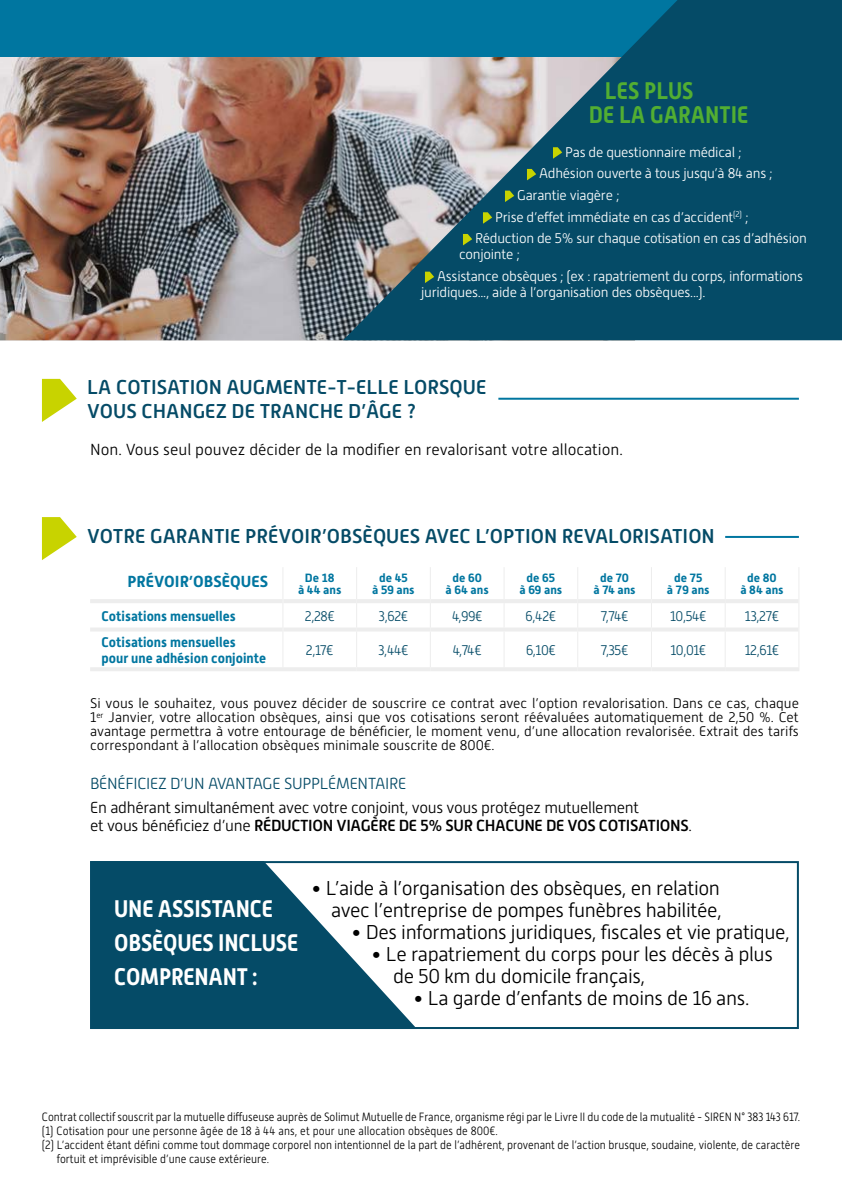
<style>
.page{position:relative;width:842px;height:1191px;background:#fff}
.page>*{position:absolute;margin:0;border:0;box-sizing:border-box;transform-origin:0 0}
.t1{font:700 24px/34px "Alwyn New";letter-spacing:-.01em;color:#fff;scale:.9 1}
.t2{font:700 24px/24px "Alwyn New";color:#52ae32;scale:.9 1}
.t3{font:300 20px/22px "Alwyn New";letter-spacing:-.02em;color:#000;text-align:right}
.t4{font:500 20px/24px "Alwyn New";color:#054b67}
.t5{font:300 16px/18px "Alwyn New";letter-spacing:-.02em;color:#000}
.t6{font:300 16px "Alwyn New";color:#000}
.t7{font:300 16px "Alwyn New";letter-spacing:-.02em;color:#054b67}
.t8{font:700 16px "Alwyn New";color:#0076a0}
.t9{font:300 14px/14px "Alwyn New";color:#000;text-align:justify}
.t10{font:300 14px/21.6px "Alwyn New";letter-spacing:-.02em;color:#fff}
.t11{font:300 14px "Alwyn New";letter-spacing:-.03em;color:#054b67;scale:.95 1}
.t12{font:700 14px/16px "Alwyn New";color:#0076a0;scale:.95 1}
.t13{font:300 12px "Alwyn New";color:#000;scale:.9 1}
.t14{font:700 12px/12px "Alwyn New";color:#0076a0;text-align:center}
.s1{font-weight:500}
</style>
<div class="page">
<img style="left:0;top:57px;width:343px;height:283px">
<div style="left:0;top:0;width:842px;height:57px;background:#0076a0"></div>
<svg style="left:343px;top:0;width:499px;height:340px;background:#2b657b"></svg>
<svg style="left:553px;top:147px;width:9px;height:12px"></svg>
<svg style="left:527px;top:169px;width:9px;height:11px"></svg>
<svg style="left:505px;top:191px;width:9px;height:11px"></svg>
<svg style="left:483px;top:212px;width:9px;height:12px"></svg>
<svg style="left:463px;top:234px;width:9px;height:11px"></svg>
<svg style="left:425px;top:272px;width:9px;height:11px"></svg>
<hr style="left:725px;top:536px;width:74px;height:2px;background:#0076a0">
<svg style="left:42px;top:517px;width:35px;height:43px"></svg>
<hr style="left:498px;top:398px;width:301px;height:2px;background:#0076a0">
<svg style="left:42px;top:379px;width:35px;height:43px"></svg>
<div style="left:90px;top:861px;width:709px;height:168px;background:#fff;border:2px solid #054b67"></div>
<svg style="left:90px;top:861px;width:327px;height:168px;fill:#054b67"></svg>
<hr style="left:282px;top:567px;width:1px;height:34px;background:#ededed">
<hr style="left:356px;top:567px;width:1px;height:32px;background:#ededed">
<hr style="left:430px;top:567px;width:1px;height:32px;background:#ededed">
<hr style="left:504px;top:567px;width:1px;height:32px;background:#ededed">
<hr style="left:577px;top:567px;width:1px;height:32px;background:#ededed">
<hr style="left:651px;top:567px;width:1px;height:32px;background:#ededed">
<hr style="left:725px;top:567px;width:1px;height:32px;background:#ededed">
<hr style="left:798px;top:567px;width:1px;height:34px;background:#ededed">
<svg style="left:282px;top:601px;width:1px;height:28px"></svg>
<svg style="left:356px;top:603px;width:1px;height:24px"></svg>
<svg style="left:430px;top:603px;width:1px;height:24px"></svg>
<svg style="left:504px;top:603px;width:1px;height:24px"></svg>
<svg style="left:577px;top:603px;width:1px;height:24px"></svg>
<svg style="left:651px;top:603px;width:1px;height:24px"></svg>
<svg style="left:725px;top:603px;width:1px;height:24px"></svg>
<svg style="left:798px;top:601px;width:1px;height:28px"></svg>
<hr style="left:282px;top:629px;width:1px;height:38px;background:#ededed">
<hr style="left:356px;top:631px;width:1px;height:36px;background:#ededed">
<hr style="left:430px;top:631px;width:1px;height:36px;background:#ededed">
<hr style="left:504px;top:631px;width:1px;height:36px;background:#ededed">
<hr style="left:577px;top:631px;width:1px;height:36px;background:#ededed">
<hr style="left:651px;top:631px;width:1px;height:36px;background:#ededed">
<hr style="left:725px;top:631px;width:1px;height:36px;background:#ededed">
<hr style="left:798px;top:629px;width:1px;height:38px;background:#ededed">
<hr style="left:90px;top:599px;width:192px;height:4px;background:#ededed">
<hr style="left:90px;top:627px;width:192px;height:4px;background:#ededed">
<hr style="left:90px;top:667px;width:193px;height:4px;background:#ededed">
<hr style="left:283px;top:599px;width:74px;height:4px;background:#ededed">
<hr style="left:357px;top:599px;width:73px;height:4px;background:#ededed">
<hr style="left:430px;top:599px;width:74px;height:4px;background:#ededed">
<hr style="left:504px;top:599px;width:74px;height:4px;background:#ededed">
<hr style="left:578px;top:599px;width:73px;height:4px;background:#ededed">
<hr style="left:651px;top:599px;width:74px;height:4px;background:#ededed">
<hr style="left:725px;top:599px;width:73px;height:4px;background:#ededed">
<hr style="left:283px;top:627px;width:74px;height:4px;background:#ededed">
<hr style="left:357px;top:627px;width:73px;height:4px;background:#ededed">
<hr style="left:430px;top:627px;width:74px;height:4px;background:#ededed">
<hr style="left:504px;top:627px;width:74px;height:4px;background:#ededed">
<hr style="left:578px;top:627px;width:73px;height:4px;background:#ededed">
<hr style="left:651px;top:627px;width:74px;height:4px;background:#ededed">
<hr style="left:725px;top:627px;width:73px;height:4px;background:#ededed">
<hr style="left:283px;top:667px;width:74px;height:4px;background:#ededed">
<hr style="left:357px;top:667px;width:73px;height:4px;background:#ededed">
<hr style="left:430px;top:667px;width:74px;height:4px;background:#ededed">
<hr style="left:504px;top:667px;width:74px;height:4px;background:#ededed">
<hr style="left:578px;top:667px;width:73px;height:4px;background:#ededed">
<hr style="left:651px;top:667px;width:74px;height:4px;background:#ededed">
<hr style="left:725px;top:667px;width:74px;height:4px;background:#ededed">
<h1 class="t2" style="left:589px;top:79px;width:179px;text-indent:16px">LES PLUS<br>DE LA GARANTIE</h1>
<p class="t10" style="left:565px;top:141px;width:178px">Pas de questionnaire médical ;</p>
<p class="t10" style="left:539px;top:163px;width:235px">Adhésion ouverte à tous jusqu’à 84 ans ;</p>
<p class="t10" style="left:517px;top:184px;width:104px">Garantie viagère ;</p>
<p class="t10" style="left:495px;top:206px;width:255px">Prise d’effet immédiate en cas d’accident<sup>(2)</sup> ;</p>
<p class="t10" style="left:475px;top:228px;width:333px">Réduction de 5% sur chaque cotisation en cas d’adhésion</p>
<p class="t10" style="left:437px;top:244px;width:367px;text-indent:22px">conjointe ;<br>Assistance obsèques ; (ex : rapatriement du corps, informations</p>
<p class="t10" style="left:421px;top:281px;width:286px">juridiques..., aide à l’organisation des obsèques...).</p>
<h2 class="t4" style="left:87px;top:375px;width:401px">LA COTISATION AUGMENTE-T-ELLE LORSQUE<br>VOUS CHANGEZ DE TRANCHE D’ÂGE ?</h2>
<h3 class="t6" style="left:90px;top:440px;width:534px">Non. Vous seul pouvez décider de la modifier en revalorisant votre allocation.</h3>
<h2 class="t4" style="left:87px;top:524px;width:629px">VOTRE GARANTIE PRÉVOIR’OBSÈQUES AVEC L’OPTION REVALORISATION</h2>
<h3 class="t8" style="left:128px;top:572px;width:142px">PRÉVOIR’OBSÈQUES</h3>
<p class="t14" style="left:298px;top:571px;width:45px">De 18<br>à 44 ans</p>
<p class="t14" style="left:372px;top:571px;width:44px">de 45<br>à 59 ans</p>
<p class="t14" style="left:446px;top:571px;width:45px">de 60<br>à 64 ans</p>
<p class="t14" style="left:519px;top:571px;width:44px">de 65<br>à 69 ans</p>
<p class="t14" style="left:593px;top:571px;width:44px">de 70<br>à 74 ans</p>
<p class="t14" style="left:667px;top:571px;width:44px">de 75<br>à 79 ans</p>
<p class="t14" style="left:740px;top:571px;width:45px">de 80<br>à 84 ans</p>
<p class="t12" style="left:101px;top:608px;width:143px">Cotisations mensuelles</p>
<p class="t11" style="left:305px;top:608px;width:33px">2,28€</p>
<p class="t11" style="left:379px;top:608px;width:32px">3,62€</p>
<p class="t11" style="left:452px;top:608px;width:33px">4,99€</p>
<p class="t11" style="left:526px;top:608px;width:34px">6,42€</p>
<p class="t11" style="left:601px;top:608px;width:31px">7,74€</p>
<p class="t11" style="left:670px;top:608px;width:40px">10,54€</p>
<p class="t11" style="left:745px;top:608px;width:37px">13,27€</p>
<p class="t12" style="left:101px;top:634px;width:175px">Cotisations mensuelles<br>pour une adhésion conjointe</p>
<p class="t11" style="left:306px;top:642px;width:31px">2,17€</p>
<p class="t11" style="left:378px;top:642px;width:33px">3,44€</p>
<p class="t11" style="left:453px;top:642px;width:32px">4,74€</p>
<p class="t11" style="left:526px;top:642px;width:33px">6,10€</p>
<p class="t11" style="left:601px;top:642px;width:30px">7,35€</p>
<p class="t11" style="left:670px;top:642px;width:39px">10,01€</p>
<p class="t11" style="left:745px;top:642px;width:38px">12,61€</p>
<p class="t9" style="left:90px;top:696px;width:710px">Si vous le souhaitez, vous pouvez décider de souscrire ce contrat avec l’option revalorisation. Dans ce cas, chaque 1<sup>er</sup> Janvier, votre allocation obsèques, ainsi que vos cotisations seront réévaluées automatiquement de 2,50 %. Cet avantage permettra à votre entourage de bénéficier, le moment venu, d’une allocation revalorisée. Extrait des tarifs correspondant à l’allocation obsèques minimale souscrite de 800€.</p>
<h3 class="t7" style="left:90px;top:775px;width:318px">BÉNÉFICIEZ D’UN AVANTAGE SUPPLÉMENTAIRE</h3>
<h3 class="t5" style="left:90px;top:798px;width:603px">En adhérant simultanément avec votre conjoint, vous vous protégez mutuellement<br>et vous bénéficiez d’une <span class="s1">RÉDUCTION VIAGÈRE DE 5% SUR CHACUNE DE VOS COTISATIONS</span>.</h3>
<h1 class="t1" style="left:114px;top:891px;width:206px">UNE ASSISTANCE<br>OBSÈQUES INCLUSE<br>COMPRENANT :</h1>
<h2 class="t3" style="left:311px;top:877px;width:412px">• L’aide à l’organisation des obsèques, en relation avec l’entreprise de pompes funèbres habilitée,</h2>
<h2 class="t3" style="left:351px;top:921px;width:440px">• Des informations juridiques, fiscales et vie pratique,</h2>
<h2 class="t3" style="left:393px;top:943px;width:381px;text-align:left;text-indent:-22px">• Le rapatriement du corps pour les décès à plus de 50 km du domicile français,</h2>
<h2 class="t3" style="left:413px;top:987px;width:338px">• La garde d’enfants de moins de 16 ans.</h2>
<p class="t13" style="left:42px;top:1109px;width:844px">Contrat collectif souscrit par la mutuelle diffuseuse auprès de Solimut Mutuelle de France, organisme régi par le Livre II du code de la mutualité - SIREN N° 383 143 617.</p>
<p class="t13" style="left:42px;top:1123px;width:508px">(1) Cotisation pour une personne âgée de 18 à 44 ans, et pour une allocation obsèques de 800€.</p>
<p class="t13" style="left:42px;top:1137px;width:844px">(2) L’accident étant défini comme tout dommage corporel non intentionnel de la part de l’adhérent, provenant de l’action brusque, soudaine, violente, de caractère</p>
<p class="t13" style="left:57px;top:1151px;width:237px">fortuit et imprévisible d’une cause extérieure.</p>
</div>
